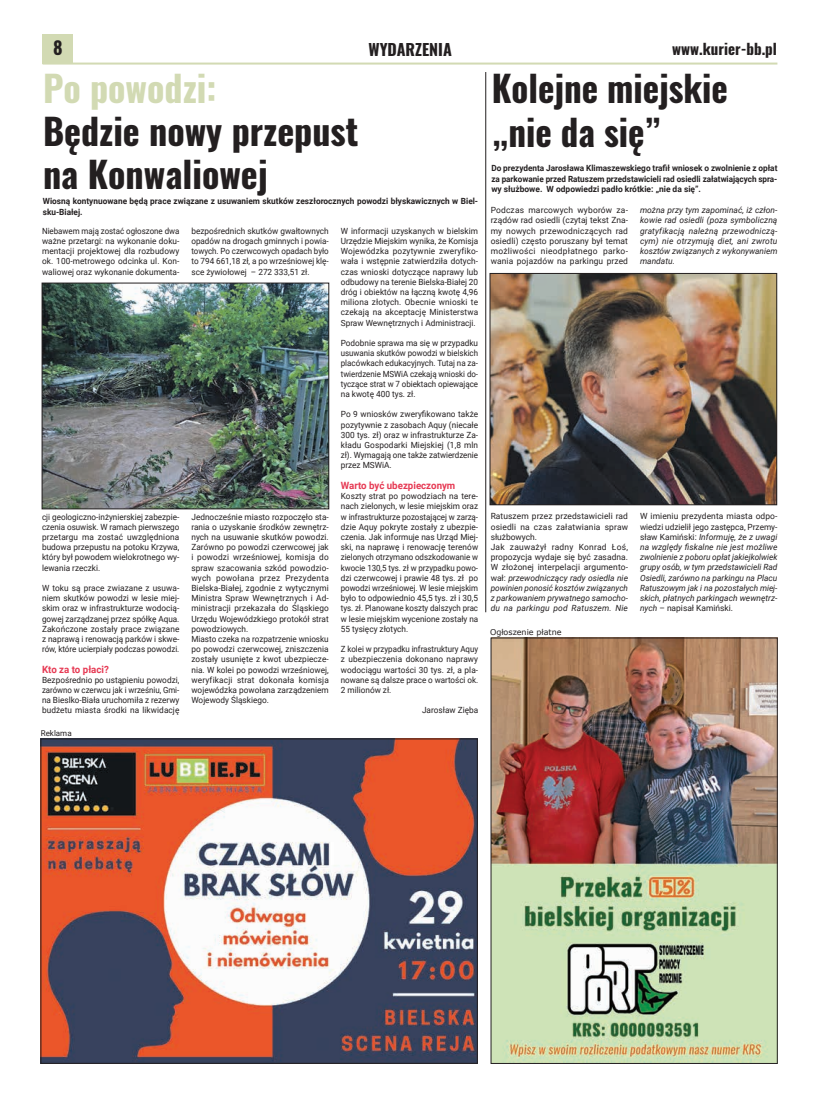
<style>
.page{position:relative;width:820px;height:1106px;background:#fff}
.page>*{position:absolute;margin:0;border:0;box-sizing:border-box;transform-origin:0 0}
.t1{font:700 36px/43.2px "Oswald";color:#231f20}
.t2{font:700 36px "Oswald";color:#d2dab3}
.t3{font:700 18px "Oswald";color:#231f20}
.t4{font:700 16px "Oswald";color:#231f20}
.t5{font:700 15px "Oswald";color:#231f20}
.t6{font:700 10px "Roboto";color:#e63953}
.t7{font:8.5px/10.2px "Roboto";color:#231f20;text-align:justify}
.t8{font:italic 8.5px/10.2px "Roboto";color:#231f20;text-align:justify}
.t9{font:700 8.5px/10.2px "Roboto";letter-spacing:.005em;color:#231f20}
.t10{font:8.5px/10.2px "Roboto";color:#231f20;text-align:justify;scale:.96 1}
.t11{font:8.5px/10.2px "Roboto";color:#231f20;text-align:justify;scale:.94 1}
.t12{font:8.5px/10.2px "Roboto";color:#231f20;text-align:justify;scale:.93 1}
.t13{font:8px "Verdana";color:#231f20}
.t14{font:8px "Roboto";color:#231f20}
.s1{font-style:italic}
.s2{font-style:normal}
</style>
<div class="page">
<hr style="left:43px;top:63px;width:734px;height:2px;background:#d2dab3">
<div style="left:43px;top:34px;width:30px;height:30px;background:#d2dab3"></div>
<img style="left:43px;top:740px;width:432px;height:321px">
<div style="left:41px;top:738px;width:436px;height:325px;border:1px solid #231f20"></div>
<img style="left:44px;top:285px;width:283px;height:222px">
<div style="left:42px;top:283px;width:287px;height:226px;border:1px solid #231f20"></div>
<img style="left:491px;top:275px;width:283px;height:228px">
<div style="left:489px;top:273px;width:287px;height:232px;border:1px solid #231f20"></div>
<img style="left:492px;top:640px;width:283px;height:421px">
<hr style="left:485px;top:72px;width:1px;height:540px;background:#231f20">
<h2 class="t3" style="left:53px;top:35px;width:11px">8</h2>
<h3 class="t5" style="left:672px;top:38px;width:106px">www.kurier-bb.pl</h3>
<h3 class="t4" style="left:368px;top:38px;width:85px">WYDARZENIA</h3>
<h1 class="t2" style="left:43px;top:63px;width:175px">Po powodzi:</h1>
<h1 class="t1" style="left:43px;top:111px;width:317px">Będzie nowy przepust na Konwaliowej</h1>
<p class="t9" style="left:43px;top:196px;width:436px">Wiosną kontynuowane będą prace związane z usuwaniem skutków zeszłorocznych powodzi błyskawicznych w Biel&shy;sku-Białej.</p>
<p class="t11" style="left:42px;top:225px;width:148px">Niebawem mają zostać ogłoszone dwa ważne przetargi: na wykonanie doku&shy;mentacji projektowej dla rozbudowy ok. 100-metrowego odcinka ul. Kon&shy;waliowej oraz wykonanie dokumenta-</p>
<p class="t10" style="left:42px;top:511px;width:144px">cji geologiczno-inżynierskiej zabezpie&shy;czenia osuwisk. W ramach pierwszego przetargu ma zostać uwzględniona budowa przepustu na potoku Krzywa, który był powodem wielokrotnego wy&shy;lewania rzeczki.</p>
<p class="t7" style="left:42px;top:582px;width:139px">W toku są prace zwiazane z usuwa&shy;niem skutków powodzi w lesie miej&shy;skim oraz w infrastrukturze wodocią&shy;gowej zarządzanej przez spółkę Aqua.<br>Zakończone zostały prace związane z naprawą i renowacją parków i skwe&shy;rów, które ucierpiały podczas powodzi.</p>
<p class="t6" style="left:42px;top:662px;width:68px">Kto za to płaci?</p>
<p class="t7" style="left:42px;top:674px;width:139px">Bezpośrednio po ustąpieniu powodzi, zarówno w czerwcu jak i wrześniu, Gmi&shy;na Bieslko-Biała uruchomiła z rezerwy budżetu miasta środki na likwidację</p>
<p class="t14" style="left:41px;top:727px;width:32px">Reklama</p>
<p class="t7" style="left:191px;top:225px;width:139px">bezpośrednich skutków gwałtownych opadów na drogach gminnych i powia&shy;towych. Po czerwcowych opadach było to 794 661,18 zł, a po wrześniowej klę&shy;sce żywiołowej – 272 333,51 zł.</p>
<p class="t7" style="left:191px;top:511px;width:139px;text-align:left">Jednocześnie miasto rozpoczęło sta&shy;rania o uzyskanie środków zewnętrz&shy;nych na usuwanie skutków powodzi.<br>Zarówno po powodzi czerwcowej jak i powodzi wrześniowej, komisja do spraw szacowania szkód powodzio&shy;wych powołana przez Prezydenta Bielska-Białej, zgodnie z wytycznymi Ministra Spraw Wewnętrznych i Ad&shy;ministracji przekazała do Śląskiego Urzędu Wojewódzkiego protokół strat powodziowych.<br>Miasto czeka na rozpatrzenie wniosku po powodzi czerwcowej, zniszczenia zostały usunięte z kwot ubezpiecze&shy;nia. W kolei po powodzi wrześniowej, weryfikacji strat dokonała komisja wojewódzka powołana zarządzeniem Wojewody Śląskiego.</p>
<p class="t7" style="left:340px;top:225px;width:139px">W informacji uzyskanych w bielskim Urzędzie Miejskim wynika, że Komisja Wojewódzka pozytywnie zweryfiko&shy;wała i wstępnie zatwierdziła dotych&shy;czas wnioski dotyczące naprawy lub odbudowy na terenie Bielska-Białej 20 dróg i obiektów na łączną kwotę 4,96 miliona złotych. Obecnie wnioski te czekają na akceptację Ministerstwa Spraw Wewnętrznych i Administracji.</p>
<p class="t7" style="left:340px;top:337px;width:139px">Podobnie sprawa ma się w przypadku usuwania skutków powodzi w bielskich placówkach edukacyjnych. Tutaj na za&shy;twierdzenie MSWiA czekają wnioski do&shy;tyczące strat w 7 obiektach opiewające na kwotę 400 tys. zł.</p>
<p class="t7" style="left:340px;top:409px;width:139px">Po 9 wniosków zweryfikowano także pozytywnie z zasobach Aquy (niecałe 300 tys. zł) oraz w infrastrukturze Za&shy;kładu Gospodarki Miejskiej (1,8 mln zł). Wymagają one także zatwierdzenie przez MSWiA.</p>
<p class="t6" style="left:340px;top:478px;width:116px">Warto być ubezpieczonym</p>
<p class="t7" style="left:340px;top:490px;width:139px">Koszty strat po powodziach na tere&shy;nach zielonych, w lesie miejskim oraz w infrastrukturze pozostającej w zarzą&shy;dzie Aquy pokryte zostały z ubezpie&shy;czenia. Jak informuje nas Urząd Miej&shy;ski, na naprawę i renowację terenów zielonych otrzymano odszkodowanie w kwocie 130,5 tys. zł w przypadku powo&shy;dzi czerwcowej i prawie 48 tys. zł po powodzi wrześniowej. W lesie miejskim było to odpowiednio 45,5 tys. zł i 30,5 tys. zł. Planowane koszty dalszych prac w lesie miejskim wycenione zostały na 55 tysięcy złotych.</p>
<p class="t12" style="left:340px;top:643px;width:149px">Z kolei w przypadku infrastruktury Aquy z ubezpieczenia dokonano naprawy wodociągu wartości 30 tys. zł, a pla&shy;nowane są dalsze prace o wartości ok.<br>2 milionów zł.</p>
<p class="t7" style="left:422px;top:705px;width:58px">Jarosław Zięba</p>
<h1 class="t1" style="left:491px;top:68px;width:237px">Kolejne miejskie „nie da się”</h1>
<p class="t9" style="left:491px;top:163px;width:287px;text-align:justify">Do prezydenta Jarosława Klimaszewskiego trafił wniosek o zwolnienie z opłat za parkowanie przed Ratuszem przedstawicieli rad osiedli załatwiających spra&shy;wy służbowe. W odpowiedzi padło krótkie: „nie da się”.</p>
<p class="t7" style="left:490px;top:205px;width:139px">Podczas marcowych wyborów za&shy;rządów rad osiedli (czytaj tekst Zna&shy;my nowych przewodniczących rad osiedli) często poruszany był temat możliwości nieodpłatnego parko&shy;wania pojazdów na parkingu przed</p>
<p class="t8" style="left:639px;top:205px;width:139px">można przy tym zapominać, iż człon&shy;kowie rad osiedli (poza symboliczną gratyfikacją należną przewodniczą&shy;cym) nie otrzymują diet, ani zwrotu kosztów związanych z wykonywaniem mandatu.</p>
<p class="t7" style="left:490px;top:511px;width:139px;text-align:left">Ratuszem przez przedstawicieli rad osiedli na czas załatwiania spraw służbowych.<br>Jak zauważył radny Konrad Łoś, propozycja wydaje się być zasadna.<br>W złożonej interpelacji argumento&shy;wał: <span class="s1">przewodniczący rady osiedla nie powinien ponosić kosztów związanych z parkowaniem prywatnego samocho&shy;du na parkingu pod Ratuszem. Nie</span></p>
<p class="t13" style="left:490px;top:626px;width:73px">Ogłoszenie płatne</p>
<p class="t8" style="left:639px;top:511px;width:139px"><span class="s2">W imieniu prezydenta miasta odpo&shy;wiedzi udzielił jego zastępca, Przemy&shy;sław Kamiński:</span> Informuję, że z uwagi na względy fiskalne nie jest możliwe zwolnienie z poboru opłat jakiejkolwiek grupy osób, w tym przedstawicieli Rad Osiedli, zarówno na parkingu na Placu Ratuszowym jak i na pozostałych miej&shy;skich, płatnych parkingach wewnętrz&shy;nych <span class="s2">– napisał Kamiński.</span></p>
</div>
